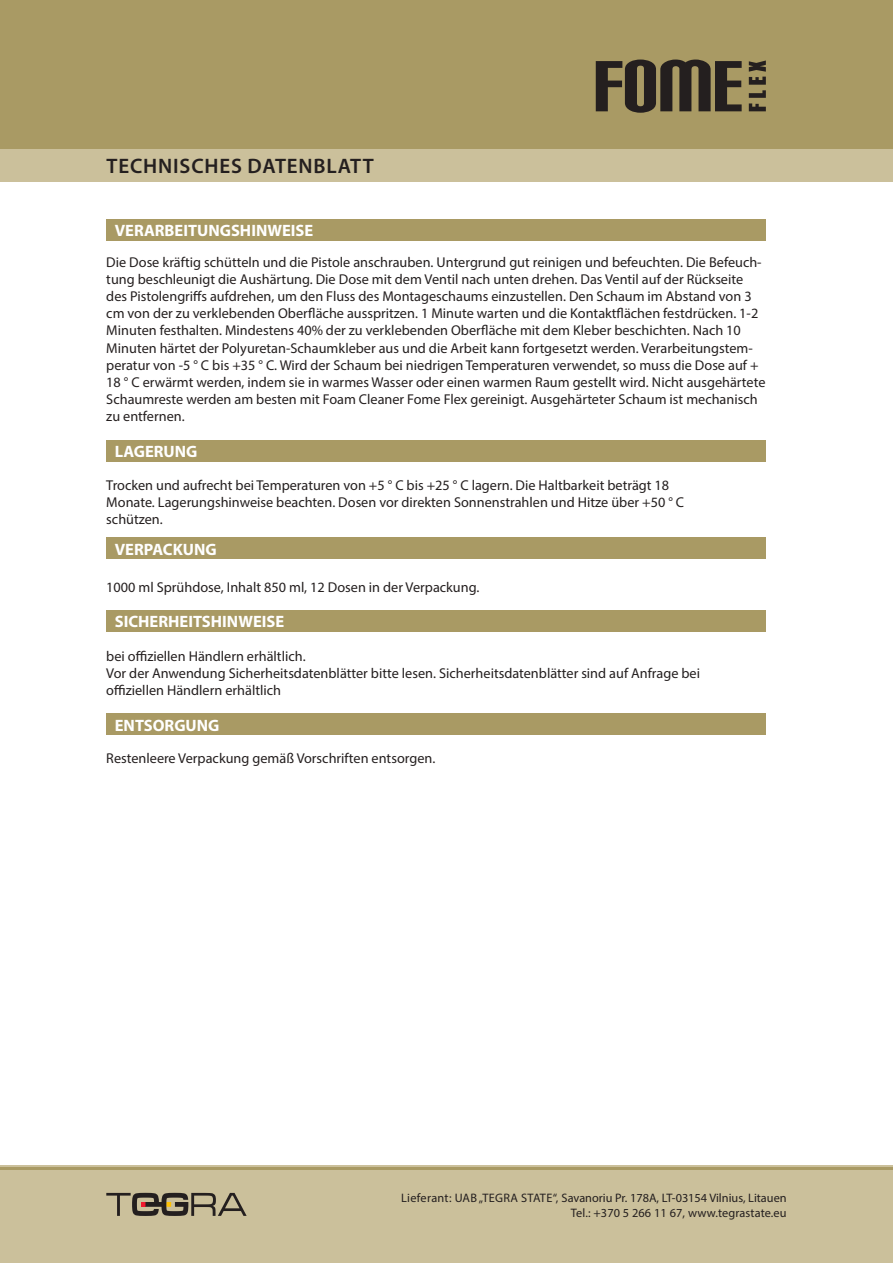
<style>
.page{position:relative;width:893px;height:1263px;background:#fff}
.page>*{position:absolute;margin:0;border:0;box-sizing:border-box;transform-origin:0 0}
.t1{font:600 21px "Myriad Pro";letter-spacing:.04em;color:#241f1f}
.t2{font:700 16.5px "Myriad Pro";color:#fff}
.t3{font:14.25px/17.1px "Myriad Pro";color:#241f1f}
.t4{font:12.3px/14.7px "Myriad Pro";letter-spacing:.005em;color:#241f1f;text-align:right}
</style>
<div class="page">
<div style="left:0;top:0;width:893px;height:182px;background:#a99a64"></div>
<div style="left:0;top:149px;width:893px;height:33px;background:#cbc09b"></div>
<svg style="left:749px;top:60px;width:17px;height:51px"></svg>
<svg style="left:596px;top:60px;width:146px;height:53px"></svg>
<div style="left:0;top:1165px;width:893px;height:98px;background:#cbc09b"></div>
<hr style="left:0;top:1167px;width:893px;height:2px;background:#a99a64">
<svg style="left:106px;top:1193px;width:141px;height:23px"></svg>
<div style="left:106px;top:713px;width:659px;height:22px;background:#a99a64"></div>
<div style="left:106px;top:440px;width:659px;height:21px;background:#a99a64"></div>
<div style="left:106px;top:219px;width:659px;height:21px;background:#a99a64"></div>
<div style="left:106px;top:538px;width:659px;height:21px;background:#a99a64"></div>
<div style="left:106px;top:610px;width:659px;height:21px;background:#a99a64"></div>
<h1 class="t1" style="left:107px;top:153px;width:269px">TECHNISCHES DATENBLATT</h1>
<p class="t2" style="left:115px;top:219px;width:200px">VERARBEITUNGSHINWEISE</p>
<p class="t3" style="left:106px;top:253px;width:661px">Die Dose kräftig schütteln und die Pistole anschrauben. Untergrund gut reinigen und befeuchten. Die Befeuch&shy;tung beschleunigt die Aushärtung. Die Dose mit dem Ventil nach unten drehen. Das Ventil auf der Rückseite des Pistolengriffs aufdrehen, um den Fluss des Montageschaums einzustellen. Den Schaum im Abstand von 3 cm von der zu verklebenden Oberfläche ausspritzen. 1 Minute warten und die Kontaktflächen festdrücken. 1-2<br>Minuten festhalten. Mindestens 40% der zu verklebenden Oberfläche mit dem Kleber beschichten. Nach 10<br>Minuten härtet der Polyuretan-Schaumkleber aus und die Arbeit kann fortgesetzt werden. Verarbeitungstem&shy;peratur von -5 ° C bis +35 ° C. Wird der Schaum bei niedrigen Temperaturen verwendet, so muss die Dose auf + 18 ° C erwärmt werden, indem sie in warmes Wasser oder einen warmen Raum gestellt wird. Nicht ausgehärtete Schaumreste werden am besten mit Foam Cleaner Fome Flex gereinigt. Ausgehärteter Schaum ist mechanisch zu entfernen.</p>
<p class="t2" style="left:115px;top:440px;width:84px">LAGERUNG</p>
<p class="t3" style="left:106px;top:476px;width:579px">Trocken und aufrecht bei Temperaturen von +5 ° C bis +25 ° C lagern. Die Haltbarkeit beträgt 18<br>Monate. Lagerungshinweise beachten. Dosen vor direkten Sonnenstrahlen und Hitze über +50 ° C schützen.</p>
<p class="t2" style="left:115px;top:538px;width:103px">VERPACKUNG</p>
<p class="t3" style="left:106px;top:579px;width:375px">1000 ml Sprühdose, Inhalt 850 ml, 12 Dosen in der Verpackung.</p>
<p class="t2" style="left:115px;top:611px;width:171px">SICHERHEITSHINWEISE</p>
<p class="t3" style="left:106px;top:647px;width:595px">bei offiziellen Händlern erhältlich.<br>Vor der Anwendung Sicherheitsdatenblätter bitte lesen. Sicherheitsdatenblätter sind auf Anfrage bei offiziellen Händlern erhältlich</p>
<p class="t2" style="left:115px;top:714px;width:106px">ENTSORGUNG</p>
<p class="t3" style="left:106px;top:749px;width:331px">Restenleere Verpackung gemäß Vorschriften entsorgen.</p>
<p class="t4" style="left:401px;top:1190px;width:387px">Lieferant: UAB „TEGRA STATE“, Savanoriu Pr. 178A, LT-03154 Vilnius, Litauen<br>Tel.: +370 5 266 11 67, www.tegrastate.eu</p>
</div>
